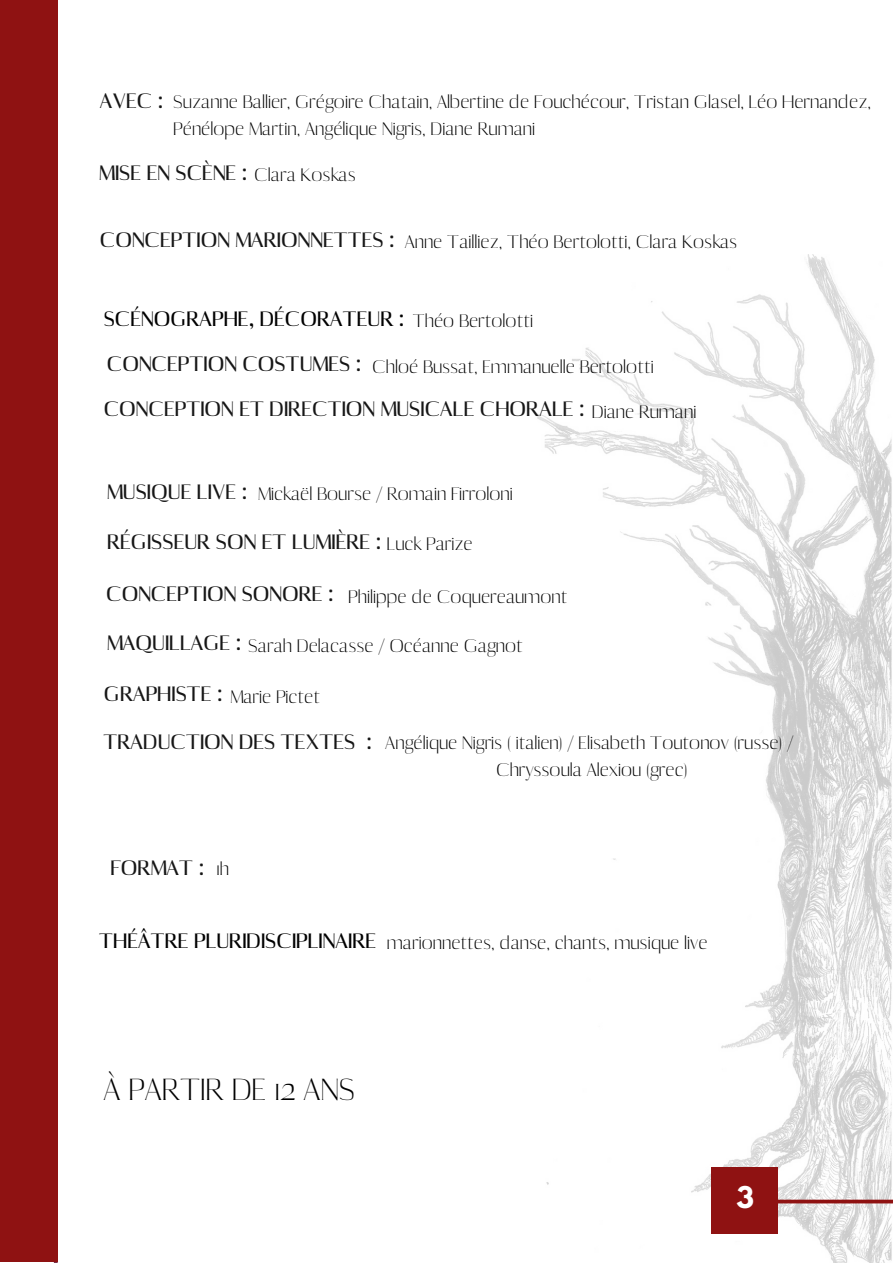
<style>
.page{position:relative;width:893px;height:1264px;background:#fff}
.page>*{position:absolute;margin:0;border:0;box-sizing:border-box;transform-origin:0 0}
.t1{font:300 33px "Abril";color:#000}
.t2{font:700 26.4px "League Spartan";color:#fff}
.t3{font:22.5px/45.5px "Abril";color:#161616}
.t4{font:22.5px "Abril";color:#000}
.t5{font:300 19.5px/27px "Abril";color:#000}
</style>
<div class="page">
<img style="left:537px;top:254px;width:355px;height:1008px">
<svg style="left:778px;top:1186px;width:114px;height:30px"></svg>
<div style="left:711px;top:1167px;width:67px;height:66px;background:#8f1212"></div>
<div style="left:0;top:0;width:58px;height:1261px;background:#8f1212"></div>
<p class="t3" style="left:100px;top:78px;width:65px">AVEC :</p>
<p class="t5" style="left:173px;top:88px;width:699px">Suzanne Ballier, Grégoire Chatain, Albertine de Fouchécour, Tristan Glasel, Léo Hernandez,<br>Pénélope Martin, Angélique Nigris, Diane Rumani</p>
<p class="t5" style="left:254px;top:161px;width:103px">Clara Koskas</p>
<p class="t3" style="left:99px;top:150px;width:149px">MISE EN SCÈNE :</p>
<p class="t3" style="left:100px;top:217px;width:296px">CONCEPTION MARIONNETTES :</p>
<p class="t5" style="left:404px;top:228px;width:334px">Anne Tailliez, Théo Bertolotti, Clara Koskas</p>
<p class="t4" style="left:104px;top:305px;width:302px">SCÉNOGRAPHE, DÉCORATEUR :</p>
<p class="t3" style="left:104px;top:341px;width:482px">CONCEPTION COSTUMES :<br>CONCEPTION ET DIRECTION MUSICALE CHORALE :</p>
<p class="t5" style="left:412px;top:307px;width:122px">Théo Bertolotti</p>
<p class="t5" style="left:372px;top:353px;width:283px">Chloé Bussat, Emmanuelle Bertolotti</p>
<p class="t5" style="left:591px;top:398px;width:106px">Diane Rumani</p>
<p class="t3" style="left:107px;top:468px;width:142px">MUSIQUE LIVE :</p>
<p class="t3" style="left:107px;top:518px;width:275px">RÉGISSEUR SON ET LUMIÈRE :</p>
<p class="t3" style="left:106px;top:569px;width:229px;line-height:48.9px">CONCEPTION SONORE :<br>MAQUILLAGE :</p>
<p class="t3" style="left:103px;top:669px;width:270px;line-height:48.2px">GRAPHISTE :<br>TRADUCTION DES TEXTES :</p>
<p class="t5" style="left:258px;top:480px;width:256px">Mickaël Bourse / Romain Firroloni</p>
<p class="t5" style="left:387px;top:530px;width:87px">Luck Parize</p>
<p class="t5" style="left:348px;top:583px;width:220px">Philippe de Coquereaumont</p>
<p class="t5" style="left:248px;top:632px;width:276px">Sarah Delacasse / Océanne Gagnot</p>
<p class="t5" style="left:230px;top:682px;width:91px">Marie Pictet</p>
<p class="t5" style="left:385px;top:729px;width:409px;text-align:center">Angélique Nigris ( italien) / Elisabeth Toutonov (russe) /<br>Chryssoula Alexiou (grec)</p>
<p class="t3" style="left:111px;top:845px;width:95px">FORMAT :</p>
<p class="t5" style="left:216px;top:855px;width:14px">1h</p>
<p class="t4" style="left:99px;top:927px;width:278px">THÉÂTRE PLURIDISCIPLINAIRE</p>
<p class="t5" style="left:387px;top:929px;width:322px">marionnettes, danse, chants, musique live</p>
<h1 class="t1" style="left:103px;top:1070px;width:253px">À PARTIR DE 12 ANS</h1>
<h2 class="t2" style="left:736px;top:1183px;width:19px">3</h2>
</div>
